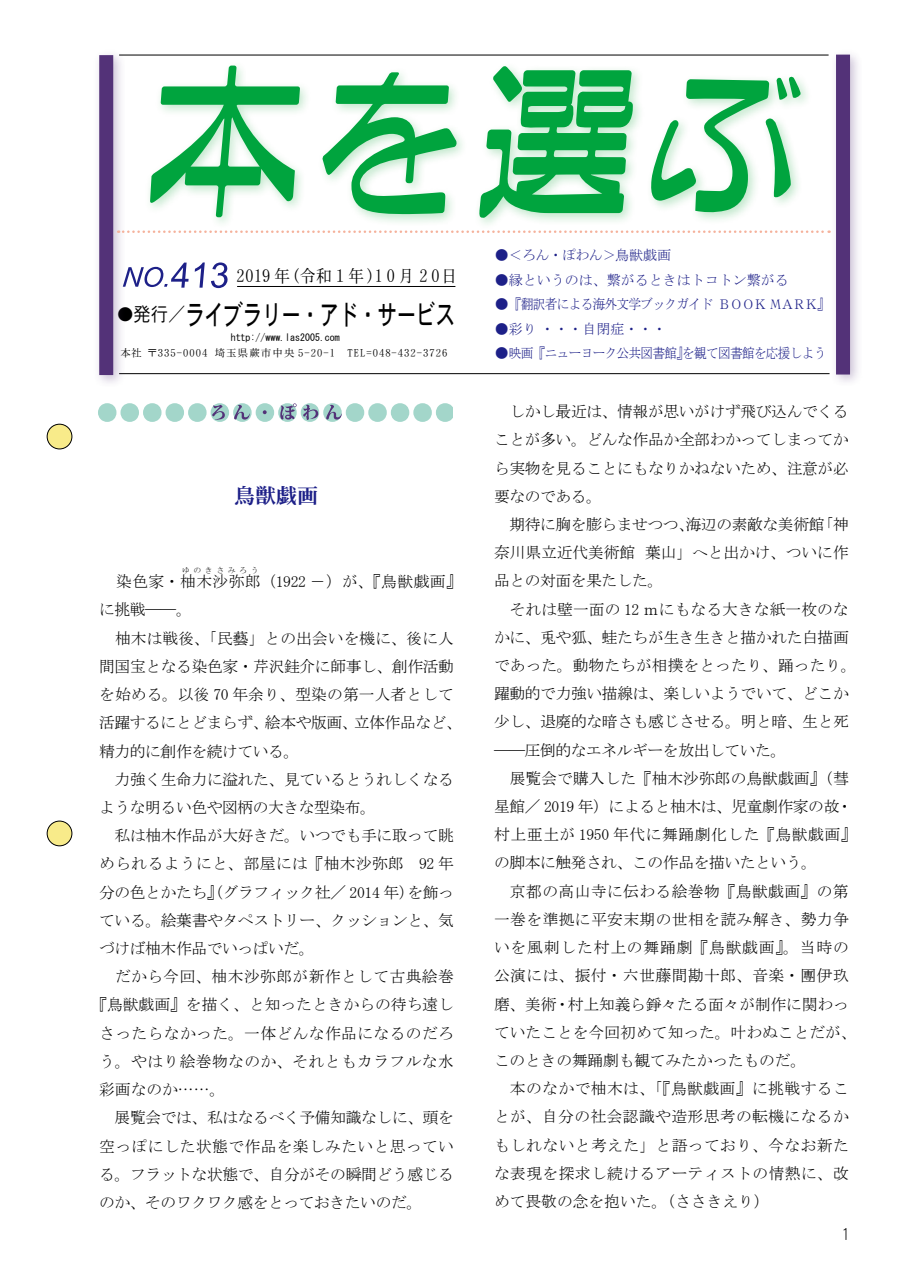
<style>
.page{position:relative;width:903px;height:1275px;background:#fff}
.page>*{position:absolute;margin:0;border:0;box-sizing:border-box;transform-origin:0 0}
.t1{font:28px "DFHS Gothic W5 WIN RKSJ H";letter-spacing:-.02em;color:#000;scale:.7 1}
.t2{font:21px "DFHS Mincho W7 WINP RKSJ H";color:#1d2088}
.t3{font:17.5px "DFHS Mincho W3 WIN RKSJ H";color:#000;scale:.92 1}
.t4{font:16.1px "DF Maru Gothic Lt WIN RKSJ H";color:#000}
.t5{font:15.75px/28.2px "MS Mincho";letter-spacing:-.01em;color:#000}
.t6{font:15.75px "MS Mincho";letter-spacing:.025em;color:#000}
.t7{font:15.75px "MS Mincho";letter-spacing:.03em;color:#000}
.t8{font:15.75px "MS Mincho";letter-spacing:.01em;color:#000}
.t9{font:14px "MS Mincho";letter-spacing:-.05em;color:#1d2088}
.t10{font:14px "MS Mincho";color:#1d2088}
.t11{font:14px "MS Mincho";letter-spacing:-.025em;color:#1d2088}
.t12{font:10.5px "DFHS Mincho W3 WIN RKSJ H";letter-spacing:.1em;color:#000}
.t13{font:9.97px "MS Gothic";color:#000}
.t14{font:7.88px "MS Mincho";letter-spacing:.455em;color:#000}
.s1{font-family:"DFHS Mincho W3 WIN RKSJ H";font-size:15.75px}
.s2{font-family:"DFHS Gothic W3 WING RKSJ H";font-size:19.25px}
</style>
<div class="page">
<hr style="left:119px;top:373px;width:710px;height:1px;background:#000">
<hr style="left:237px;top:286px;width:218px;height:1px;background:#000">
<svg style="left:98px;top:403px;width:355px;height:19px"></svg>
<hr style="left:119px;top:55px;width:709px;height:1px;background:#000">
<div style="left:93px;top:49px;width:33px;height:339px;background:#533278;opacity:.3"></div>
<div style="left:99px;top:55px;width:14px;height:320px;background:#533278"></div>
<div style="left:830px;top:48px;width:33px;height:339px;background:#533278;opacity:.3"></div>
<div style="left:836px;top:55px;width:14px;height:319px;background:#533278"></div>
<svg style="left:118px;top:230px;width:711px;height:3px"></svg>
<div style="left:145px;top:60px;width:668px;height:170px;background:#009f2d;opacity:.25"></div>
<svg style="left:150px;top:66px;width:150px;height:151px"></svg>
<svg style="left:322px;top:72px;width:135px;height:142px"></svg>
<svg style="left:479px;top:66px;width:155px;height:152px"></svg>
<svg style="left:649px;top:76px;width:151px;height:138px"></svg>
<div style="left:47px;top:424px;width:25px;height:25px;background:#f8eb8a;border-radius:50%"></div>
<div style="left:47px;top:424px;width:25px;height:25px;border:1px solid #000;border-radius:50%"></div>
<div style="left:47px;top:821px;width:25px;height:25px;background:#f8eb8a;border-radius:50%"></div>
<div style="left:47px;top:821px;width:25px;height:25px;border:1px solid #000;border-radius:50%"></div>
<svg style="left:123px;top:262px;width:105px;height:26px"></svg>
<p class="t3" style="left:237px;top:267px;width:241px">2019 年（令和１年）1 0 月 2 0日</p>
<h1 class="t1" style="left:118px;top:301px;width:483px"><span class="s1">●</span><span class="s2">発行／</span>ライブラリー・アド・サービス</h1>
<p class="t12" style="left:121px;top:347px;width:328px">本社 〒335-0004 埼玉県蕨市中央 5-20-1　TEL=048-432-3726</p>
<p class="t13" style="left:231px;top:332px;width:111px">http://www.las2005.com</p>
<h2 class="t2" style="left:234px;top:485px;width:85px">鳥獣戯画</h2>
<p class="t14" style="left:182px;top:566px;width:78px">ゆのきさみろう</p>
<p class="t7" style="left:99px;top:574px;width:364px">　染色家・柚木沙弥郎（1922 －）が、『鳥獣戯画』</p>
<p class="t5" style="left:99px;top:596px;width:94px">に挑戦――。</p>
<p class="t5" style="left:99px;top:624px;width:356px">　柚木は戦後、「民藝」との出会いを機に、後に人</p>
<p class="t5" style="left:99px;top:652px;width:356px">間国宝となる染色家・芹沢銈介に師事し、創作活動</p>
<p class="t8" style="left:99px;top:687px;width:356px">を始める。以後 70 年余り、型染の第一人者として</p>
<p class="t5" style="left:99px;top:709px;width:364px">活躍するにとどまらず、絵本や版画、立体作品など、</p>
<p class="t5" style="left:99px;top:737px;width:202px">精力的に創作を続けている。</p>
<p class="t5" style="left:99px;top:765px;width:356px">　力強く生命力に溢れた、見ているとうれしくなる</p>
<p class="t5" style="left:99px;top:793px;width:278px">ような明るい色や図柄の大きな型染布。</p>
<p class="t5" style="left:99px;top:821px;width:356px">　私は柚木作品が大好きだ。いつでも手に取って眺</p>
<p class="t6" style="left:99px;top:856px;width:356px">められるようにと、部屋には『柚木沙弥郎　92 年</p>
<p class="t5" style="left:99px;top:878px;width:356px">分の色とかたち』（グラフィック社／ 2014 年）を飾っ</p>
<p class="t5" style="left:99px;top:906px;width:356px">ている。絵葉書やタペストリー、クッションと、気</p>
<p class="t5" style="left:99px;top:934px;width:217px">づけば柚木作品でいっぱいだ。</p>
<p class="t6" style="left:99px;top:969px;width:356px">　だから今回、柚木沙弥郎が新作として古典絵巻</p>
<p class="t5" style="left:91px;top:991px;width:364px">『鳥獣戯画』を描く、と知ったときからの待ち遠し</p>
<p class="t6" style="left:99px;top:1025px;width:356px">さったらなかった。一体どんな作品になるのだろ</p>
<p class="t6" style="left:99px;top:1053px;width:356px">う。やはり絵巻物なのか、それともカラフルな水</p>
<p class="t5" style="left:99px;top:1075px;width:127px">彩画なのか……。</p>
<p class="t5" style="left:99px;top:1103px;width:356px">　展覧会では、私はなるべく予備知識なしに、頭を</p>
<p class="t6" style="left:99px;top:1138px;width:356px">空っぽにした状態で作品を楽しみたいと思ってい</p>
<p class="t5" style="left:99px;top:1160px;width:356px">る。フラットな状態で、自分がその瞬間どう感じる</p>
<p class="t5" style="left:99px;top:1188px;width:324px">のか、そのワクワク感をとっておきたいのだ。</p>
<p class="t11" style="left:495px;top:248px;width:178px">●＜ろん・ぽわん＞鳥獣戯画</p>
<p class="t10" style="left:495px;top:273px;width:295px">●縁というのは、繋がるときはトコトン繋がる</p>
<p class="t9" style="left:495px;top:297px;width:336px">●『翻訳者による海外文学ブックガイド ＢООＫ МＡＲＫ』</p>
<p class="t9" style="left:495px;top:322px;width:173px">●彩り ・・・自閉症・・・</p>
<p class="t9" style="left:495px;top:346px;width:333px">●映画『ニューヨーク公共図書館』を観て図書館を応援しよう</p>
<p class="t5" style="left:494px;top:397px;width:364px">　しかし最近は、情報が思いがけず飛び込んでくることが多い。どんな作品か全部わかってしまってから実物を見ることにもなりかねないため、注意が必要なのである。<br>　期待に胸を膨らませつつ、海辺の素敵な美術館「神奈川県立近代美術館 葉山」へと出かけ、ついに作品との対面を果たした。<br>　それは壁一面の 12 ｍにもなる大きな紙一枚のなかに、兎や狐、蛙たちが生き生きと描かれた白描画であった。動物たちが相撲をとったり、踊ったり。躍動的で力強い描線は、楽しいようでいて、どこか少し、退廃的な暗さも感じさせる。明と暗、生と死――圧倒的なエネルギーを放出していた。<br>　展覧会で購入した『柚木沙弥郎の鳥獣戯画』（彗星館／ 2019 年）によると柚木は、児童劇作家の故・村上亜土が 1950 年代に舞踊劇化した『鳥獣戯画』の脚本に触発され、この作品を描いたという。<br>　京都の高山寺に伝わる絵巻物『鳥獣戯画』の第一巻を準拠に平安末期の世相を読み解き、勢力争いを風刺した村上の舞踊劇『鳥獣戯画』。当時の公演には、振付・六世藤間勘十郎、音楽・團伊玖磨、美術・村上知義ら錚々たる面々が制作に関わっていたことを今回初めて知った。叶わぬことだが、このときの舞踊劇も観てみたかったものだ。<br>　本のなかで柚木は、「『鳥獣戯画』に挑戦することが、自分の社会認識や造形思考の転機になるかもしれないと考えた」と語っており、今なお新たな表現を探求し続けるアーティストの情熱に、改めて畏敬の念を抱いた。（ささきえり）</p>
<p class="t4" style="left:842px;top:1226px;width:10px">1</p>
</div>
